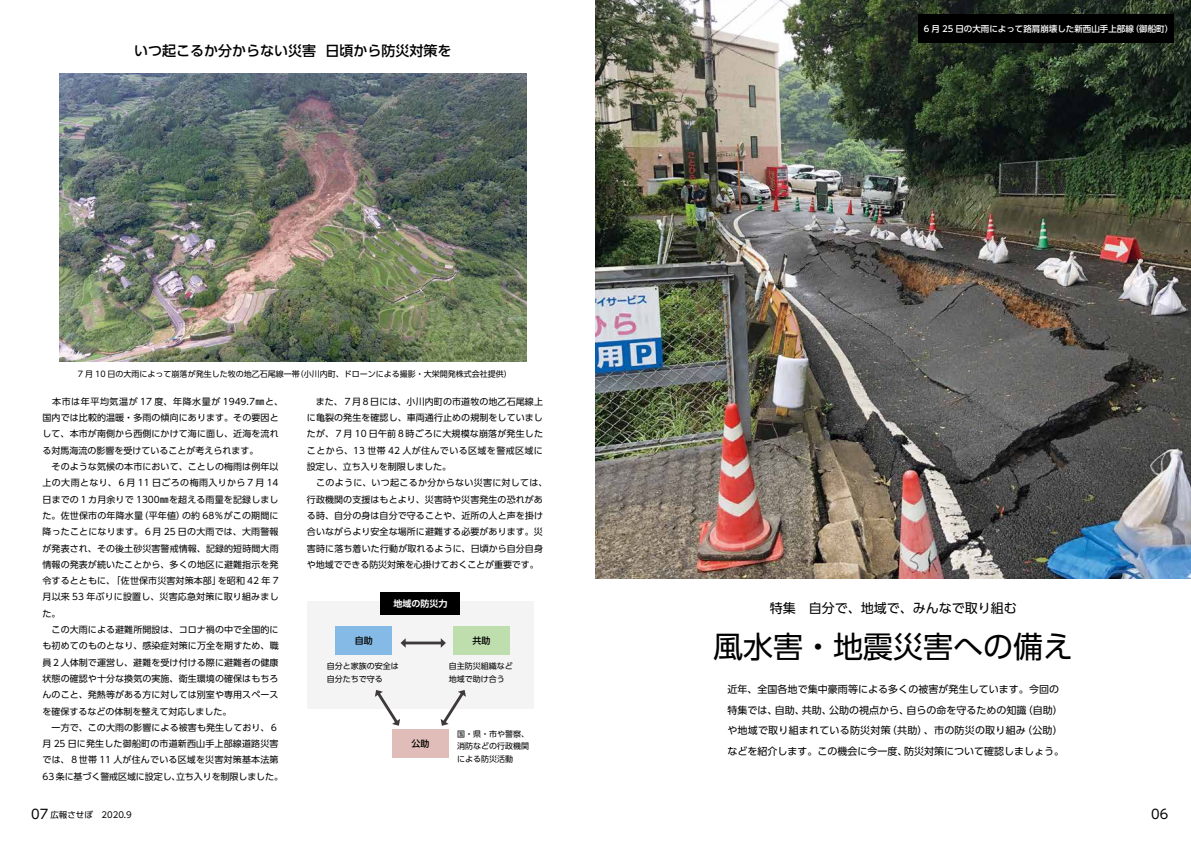
<style>
.page{position:relative;width:1191px;height:842px;background:#fff}
.page>*{position:absolute;margin:0;border:0;box-sizing:border-box;transform-origin:0 0}
.t1{font:30px "UD Shin Go Pro";color:#000}
.t2{font:500 14px "UD Shin Go Pro";color:#000}
.t3{font:13px "UD Shin Go Pro";color:#000}
.t4{font:10px/20.6px "UD Shin Go Pro";letter-spacing:.005em;color:#000}
.t5{font:9px/16.3px "UD Shin Go Pro";letter-spacing:.01em;color:#000}
.t6{font:9px "UD Shin Go Pro";letter-spacing:.065em;color:#000}
.t7{font:9px "UD Shin Go Pro";letter-spacing:-.01em;color:#000}
.t8{font:9px "UD Shin Go Pro";letter-spacing:.04em;color:#000}
.t9{font:700 9px "UD Shin Go Pro De";color:#fff}
.t10{font:500 9px "UD Shin Go Pro";color:#000}
.t11{font:500 8.5px "UD Shin Go Pro";color:#fff}
.t12{font:8.5px "UD Shin Go Pro";color:#000}
.t13{font:8px/12.8px "UD Shin Go Pro";color:#000}
</style>
<div class="page">
<img style="left:604px;top:0;width:587px;height:578px">
<div style="left:918px;top:14px;width:256px;height:29px;background:#000"></div>
<img style="left:595px;top:0;width:9px;height:578px">
<img style="left:60px;top:74px;width:466px;height:287px">
<div style="left:307px;top:601px;width:227px;height:108px;background:#f4f4f4"></div>
<div style="left:381px;top:592px;width:79px;height:23px;background:#000"></div>
<hr style="left:404px;top:641px;width:38px;height:3px;background:#3e3a39">
<svg style="left:400px;top:638px;width:6px;height:10px"></svg>
<svg style="left:441px;top:638px;width:5px;height:10px"></svg>
<div style="left:392px;top:730px;width:57px;height:28px;background:#e0bdb8"></div>
<svg style="left:375px;top:690px;width:25px;height:36px"></svg>
<svg style="left:440px;top:690px;width:26px;height:36px"></svg>
<div style="left:335px;top:626px;width:57px;height:29px;background:#84bae5"></div>
<div style="left:453px;top:626px;width:57px;height:29px;background:#bfdeae"></div>
<h2 class="t2" style="left:134px;top:40px;width:184px">いつ起こるか分からない災害</h2>
<h2 class="t2" style="left:325px;top:40px;width:127px">日頃から防災対策を</h2>
<p class="t13" style="left:78px;top:368px;width:223px">7 月 10 日の大雨によって崩落が発生した牧の地乙石尾線一帯</p>
<p class="t13" style="left:296px;top:368px;width:217px">（小川内町、ドローンによる撮影・大栄開発株式会社提供(</p>
<p class="t6" style="left:43px;top:394px;width:242px">　本市は年平均気温が 17 度、年降水量が 1949.7㎜と、</p>
<p class="t5" style="left:43px;top:409px;width:238px">国内では比較的温暖・多雨の傾向にあります。その要因と</p>
<p class="t5" style="left:43px;top:426px;width:238px">して、本市が南側から西側にかけて海に面し、近海を流れ</p>
<p class="t5" style="left:43px;top:442px;width:218px">る対馬海流の影響を受けていることが考えられます。</p>
<p class="t5" style="left:43px;top:458px;width:237px">　そのような気候の本市において、ことしの梅雨は例年以</p>
<p class="t8" style="left:43px;top:476px;width:237px">上の大雨となり、６月 11 日ごろの梅雨入りから７月 14</p>
<p class="t5" style="left:43px;top:491px;width:238px">日までの１カ月余りで 1300㎜を超える雨量を記録しまし</p>
<p class="t5" style="left:182px;top:507px;width:98px">の約 68％がこの期間に</p>
<p class="t5" style="left:140px;top:507px;width:47px">（平年値）</p>
<p class="t5" style="left:43px;top:507px;width:102px">た。佐世保市の年降水量</p>
<p class="t5" style="left:43px;top:523px;width:238px">降ったことになります。６月 25 日の大雨では、大雨警報</p>
<p class="t5" style="left:43px;top:540px;width:238px">が発表され、その後土砂災害警戒情報、記録的短時間大雨</p>
<p class="t5" style="left:43px;top:556px;width:237px">情報の発表が続いたことから、多くの地区に避難指示を発</p>
<p class="t5" style="left:218px;top:572px;width:62px">を昭和 42 年 7</p>
<p class="t5" style="left:43px;top:572px;width:180px">令するとともに、「佐世保市災害対策本部」</p>
<p class="t5" style="left:43px;top:589px;width:238px">月以来 53 年ぶりに設置し、災害応急対策に取り組みまし</p>
<p class="t5" style="left:43px;top:605px;width:19px">た。</p>
<p class="t5" style="left:43px;top:621px;width:237px">　この大雨による避難所開設は、コロナ禍の中で全国的に</p>
<p class="t5" style="left:43px;top:637px;width:238px">も初めてのものとなり、感染症対策に万全を期すため、職</p>
<p class="t5" style="left:43px;top:654px;width:237px">員２人体制で運営し、避難を受け付ける際に避難者の健康</p>
<p class="t5" style="left:43px;top:670px;width:237px">状態の確認や十分な換気の実施、衛生環境の確保はもちろ</p>
<p class="t5" style="left:43px;top:686px;width:237px">んのこと、発熱等がある方に対しては別室や専用スペース</p>
<p class="t5" style="left:43px;top:703px;width:190px">を確保するなどの体制を整えて対応しました。</p>
<p class="t5" style="left:43px;top:719px;width:237px">　一方で、この大雨の影響による被害も発生しており、６</p>
<p class="t5" style="left:43px;top:735px;width:238px">月 25 日に発生した御船町の市道新西山手上部線道路災害</p>
<p class="t5" style="left:43px;top:752px;width:237px">では、８世帯 11 人が住んでいる区域を災害対策基本法第</p>
<p class="t7" style="left:176px;top:769px;width:109px">立ち入りを制限しました。</p>
<p class="t7" style="left:43px;top:769px;width:140px">63 条に基づく警戒区域に設定し、</p>
<h3 class="t3" style="left:31px;top:803px;width:19px">07</h3>
<p class="t12" style="left:50px;top:808px;width:44px">広報させぼ</p>
<p class="t12" style="left:101px;top:808px;width:32px">2020.9</p>
<p class="t5" style="left:307px;top:393px;width:242px">　また、７月８日には、小川内町の市道牧の地乙石尾線上に亀裂の発生を確認し、車両通行止めの規制をしていましたが、７月 10 日午前８時ごろに大規模な崩落が発生したことから、13 世帯 42 人が住んでいる区域を警戒区域に設定し、立ち入りを制限しました。<br>　このように、いつ起こるか分からない災害に対しては、行政機関の支援はもとより、災害時や災害発生の恐れがある時、自分の身は自分で守ることや、近所の人と声を掛け合いながらより安全な場所に避難する必要があります。災害時に落ち着いた行動が取れるように、日頃から自分自身や地域でできる防災対策を心掛けておくことが重要です。</p>
<p class="t10" style="left:355px;top:633px;width:19px">自助</p>
<p class="t9" style="left:393px;top:596px;width:55px">地域の防災力</p>
<p class="t10" style="left:472px;top:633px;width:19px">共助</p>
<p class="t13" style="left:327px;top:660px;width:73px">自分と家族の安全は自分たちで守る</p>
<p class="t13" style="left:449px;top:660px;width:65px">自主防災組織など地域で助け合う</p>
<p class="t10" style="left:411px;top:736px;width:19px">公助</p>
<p class="t13" style="left:457px;top:727px;width:73px;text-align:justify">国・県・市や警察、消防などの行政機関による防災活動</p>
<p class="t11" style="left:1130px;top:21px;width:44px">（御船町(</p>
<p class="t11" style="left:923px;top:21px;width:212px">6 月 25 日の大雨によって路肩崩壊した新西山手上部線</p>
<h3 class="t3" style="left:769px;top:598px;width:248px">特集　自分で、地域で、みんなで取り組む</h3>
<h1 class="t1" style="left:713px;top:622px;width:361px">風水害・地震災害への備え</h1>
<p class="t4" style="left:1022px;top:679px;width:41px;text-indent:-295px">近年、全国各地で集中豪雨等による多くの被害が発生しています。今回の（自助(</p>
<p class="t4" style="left:906px;top:699px;width:121px">自らの命を守るための知識</p>
<p class="t4" style="left:774px;top:699px;width:31px">自助、</p>
<p class="t4" style="left:727px;top:699px;width:51px">特集では、</p>
<p class="t4" style="left:802px;top:699px;width:31px">共助、</p>
<p class="t4" style="left:829px;top:699px;width:81px">公助の視点から、</p>
<p class="t4" style="left:887px;top:720px;width:140px">（共助）、市の防災の取り組み</p>
<p class="t4" style="left:1022px;top:720px;width:42px">（公助(</p>
<p class="t4" style="left:727px;top:720px;width:165px">や地域で取り組まれている防災対策</p>
<p class="t4" style="left:727px;top:740px;width:181px">などを紹介します。この機会に今一度、</p>
<p class="t4" style="left:904px;top:740px;width:161px">防災対策について確認しましょう。</p>
<h3 class="t3" style="left:1151px;top:803px;width:19px">06</h3>
</div>
